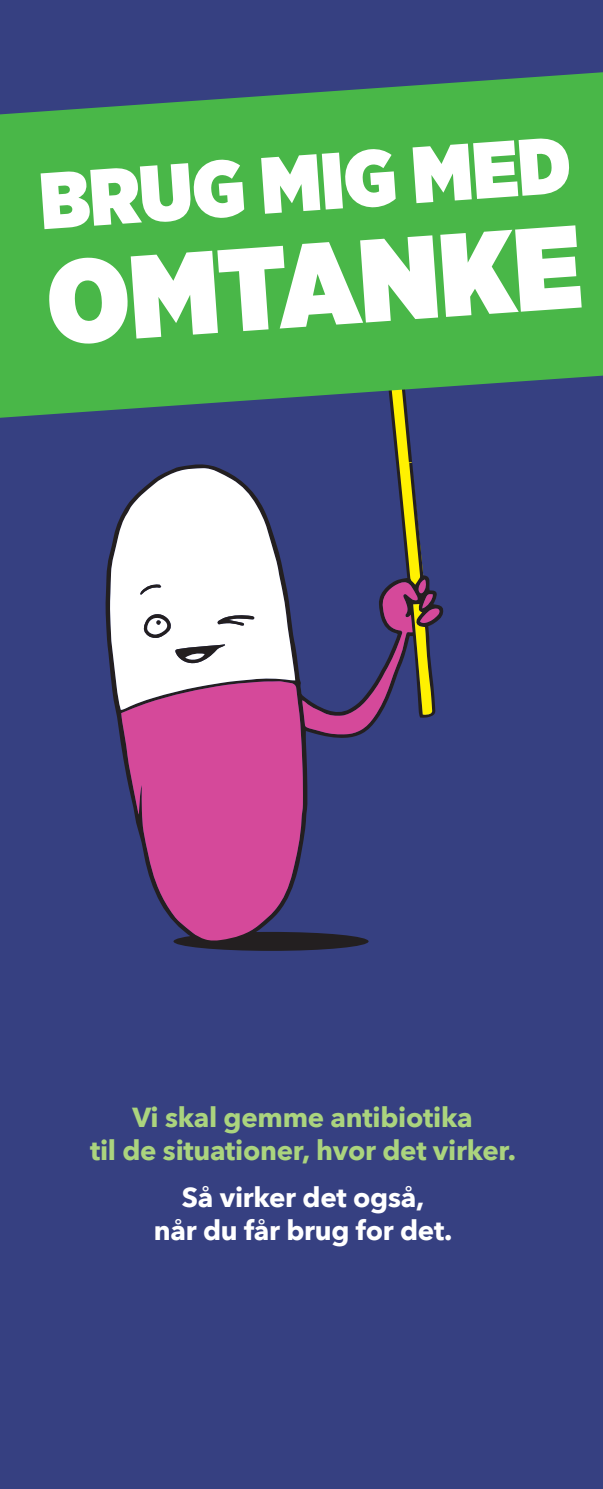
<style>
.page{position:relative;width:603px;height:1489px;background:#fff}
.page>*{position:absolute;margin:0;border:0;box-sizing:border-box;transform-origin:0 0}
.t1{font:900 117.58px "Gotham Narrow";color:#fff}
.t2{font:900 79.78px "Gotham Narrow";color:#fff}
.t3{font:700 27.5px/33px "Avenir Next";letter-spacing:-.01em;color:#abd47e;text-align:center}
.t4{font:700 27.5px/33px "Avenir Next";letter-spacing:-.01em;color:#fff;text-align:center}
</style>
<div class="page">
<div style="left:0;top:0;width:602px;height:1488px;background:#364081"></div>
<div style="left:173px;top:931px;width:195px;height:19px;background:#231f20;border-radius:50%"></div>
<svg style="left:105px;top:464px;width:338px;height:480px"></svg>
<svg style="left:121px;top:681px;width:182px;height:259px;background:#b4458f"></svg>
<svg style="left:110px;top:468px;width:185px;height:242px;background:#d5cbda"></svg>
<svg style="left:302px;top:418px;width:138px;height:316px"></svg>
<svg style="left:217px;top:614px;width:37px;height:11px"></svg>
<svg style="left:140px;top:584px;width:21px;height:10px"></svg>
<svg style="left:174px;top:644px;width:51px;height:20px"></svg>
<svg style="left:143px;top:612px;width:28px;height:26px"></svg>
<svg style="left:0;top:72px;width:602px;height:346px;background:#46a84e"></svg>
<h2 class="t2" style="left:36px;top:147px;width:533px;rotate:-4deg">BRUG MIG MED</h2>
<h1 class="t1" style="left:41px;top:224px;width:536px;rotate:-4deg">OMTANKE</h1>
<p class="t3" style="left:90px;top:1099px;width:427px">Vi skal gemme antibiotika<br>til de situationer, hvor det virker.</p>
<p class="t4" style="left:154px;top:1180px;width:300px">Så virker det også,<br>når du får brug for det.</p>
</div>
